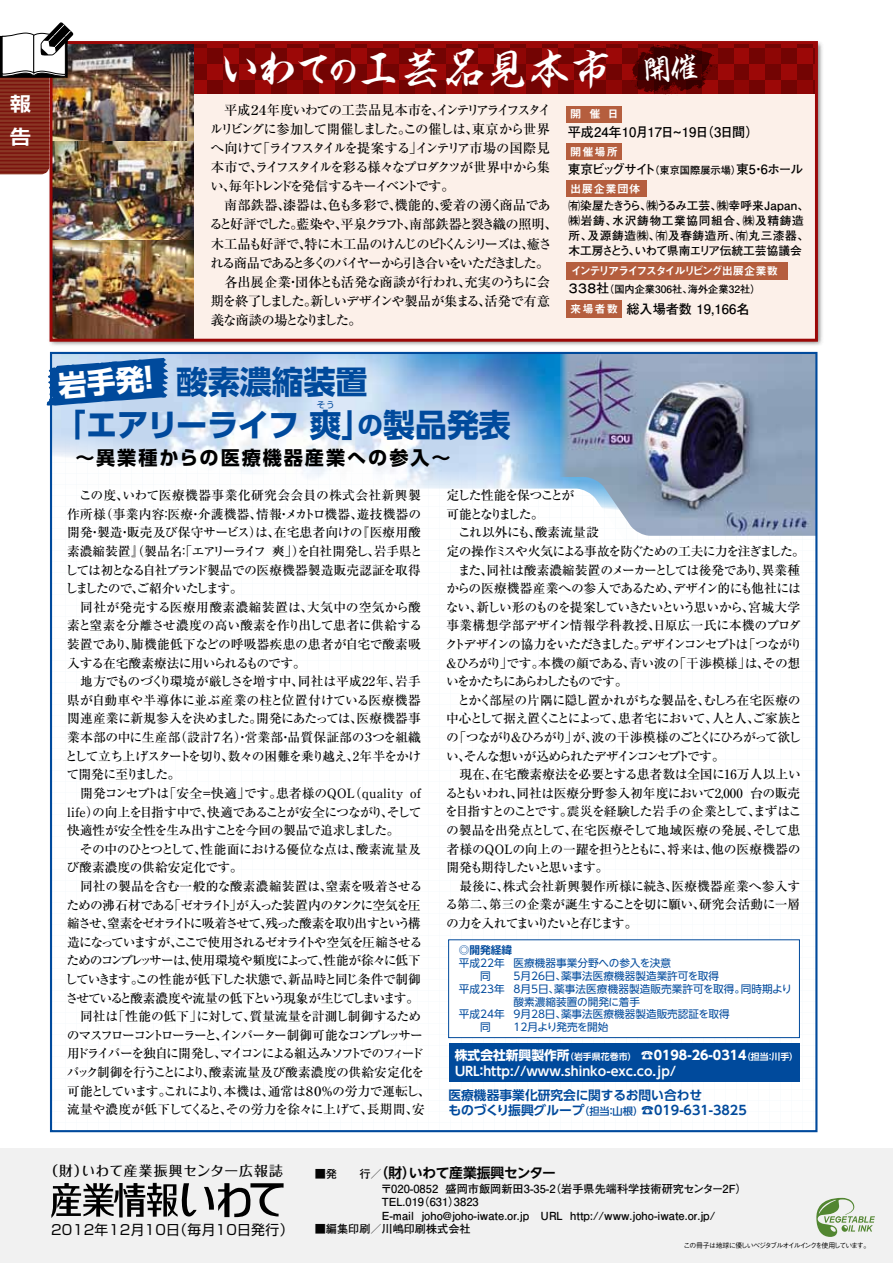
<style>
.page{position:relative;width:893px;height:1263px;background:#fff}
.page>*{position:absolute;margin:0;border:0;box-sizing:border-box;transform-origin:0 0}
.t1{font:500 42.45px "Kaku Gyo Std";color:#fff}
.t2{font:700 31.95px/42.5px "UD Shin Go Pro";color:#004a9c}
.t3{font:700 28.65px "UD Shin Go Pro";color:#fff}
.t4{font:700 19.2px "UD Shin Go Pro";letter-spacing:.1em;color:#000}
.t5{font:700 19.2px/33.3px "Shin Go Pr 6 De";color:#fff;scale:1.11 1}
.t6{font:700 13.8px "UD Shin Go NT Pro De";letter-spacing:-.03em;color:#040404}
.t7{font:13.8px "Shin Go Pr 6 N";letter-spacing:.03em;color:#040404}
.t8{font:500 13.8px "Folk Pro";letter-spacing:.035em;color:#040404}
.t9{font:500 13.35px/19.2px "Ryumin Pr 6 N";letter-spacing:-.1em;color:#000}
.t10{font:700 13.2px "Futo Go B101 Pr 6 N";color:#000}
.t11{font:500 12.75px/18.6px "Ryumin Pr 6 N";letter-spacing:-.045em;color:#000}
.t12{font:700 12.75px/15.9px "UD Shin Go Pro De";color:#004a9c}
.t13{font:700 12.75px "UD Shin Go Pro";color:#fff}
.t14{font:700 12.75px "UD Shin Go Pro De";color:#fff}
.t15{font:700 12.75px "Futo Go B101 Pr 6 N";letter-spacing:-.09em;color:#000}
.t16{font:700 11.7px/14.9px "Futo Go B101 Pr 6 N";letter-spacing:.01em;color:#000}
.t17{font:11.25px "Midashi Go Pr 6 N MB31";letter-spacing:-.155em;color:#fff}
.t18{font:11.25px "Midashi Go Pr 6 N MB31";letter-spacing:-.095em;color:#fff}
.t19{font:700 11.1px/13.4px "Futo Go B101 Pr 6 N";color:#040404}
.t20{font:10.65px/12.8px "UD Shin Go NT Pro";color:#004a9c}
.t21{font:10.65px "UD Shin Go NT Pro";letter-spacing:-.055em;color:#004a9c}
.t22{font:700 10.65px "UD Shin Go NT Pro De";color:#004a9c}
.t23{font:700 10.2px "Futo Go B101 Pr 6 N";color:#000}
.t24{font:8.55px "UD Shin Go Pro";color:#004a9c}
.t25{font:500 6.9px "Gothic BBB Pro";letter-spacing:-.14em;color:#000}
.s1{font-size:36.15px}
.s2{font-size:10.2px}
.s3{font-size:12.75px}
.s4{font-family:"Midashi Go Pr 6 N MB31";font-weight:400;font-size:11.25px;color:#fff}
.s5{font-size:25.5px}
.s6{font-family:"UD Shin Go Pro De";font-size:9px}
.s7{font-family:"UD Shin Go Pro";font-weight:500;font-size:10.2px}
.s8{font-family:"Futo Go B101 Pr 6 N";font-size:11.1px}
</style>
<div class="page">
<img style="left:49px;top:42px;width:774px;height:304px">
<div style="left:51px;top:43px;width:765px;height:297px;background:#fcf0e9"></div>
<svg style="left:193px;top:45px;width:621px;height:49px;background:#840605"></svg>
<img style="left:54px;top:45px;width:139px;height:293px">
<div style="left:50px;top:41px;width:768px;height:301px;border:3px solid #9c0807"></div>
<img style="left:46px;top:355px;width:514px;height:134px">
<svg style="left:47px;top:358px;width:121px;height:48px;background:#2b69ae"></svg>
<img style="left:560px;top:355px;width:254px;height:181px">
<div style="left:449px;top:1043px;width:350px;height:39px;background:#004a9c"></div>
<div style="left:448px;top:939px;width:352px;height:99px;border:1px solid #004a9c"></div>
<div style="left:566px;top:262px;width:221px;height:17px;background:#b55e3e"></div>
<div style="left:566px;top:106px;width:55px;height:16px;background:#b55e3e"></div>
<div style="left:566px;top:144px;width:55px;height:16px;background:#b55e3e"></div>
<div style="left:566px;top:180px;width:81px;height:16px;background:#b55e3e"></div>
<div style="left:566px;top:300px;width:55px;height:17px;background:#b55e3e"></div>
<div style="left:0;top:1148px;width:893px;height:115px;background:#f1f1f1"></div>
<svg style="left:816px;top:1198px;width:59px;height:39px"></svg>
<svg style="left:51px;top:1183px;width:233px;height:35px"></svg>
<img style="left:0;top:22px;width:73px;height:152px">
<svg style="left:630px;top:44px;width:87px;height:52px;background:#5e0b0a"></svg>
<h3 class="t5" style="left:10px;top:86px;width:20px">報告</h3>
<h1 class="t1" style="left:219px;top:38px;width:396px">いわて<span class="s1">の</span>工芸品見本市</h1>
<p class="t9" style="left:210px;top:99px;width:350px">　平成２４年度いわての工芸品見本市を、インテリアライフスタイルリビングに参加して開催しました。この催しは、東京から世界へ向けて「ライフスタイルを提案する」インテリア市場の国際見本市で、ライフスタイルを彩る様々なプロダクツが世界中から集い、毎年トレンドを発信するキーイベントです。<br>　南部鉄器、漆器は、色も多彩で、機能的、愛着の湧く商品であると好評でした。藍染や、平泉クラフト、南部鉄器と裂き織の照明、木工品も好評で、特に木工品のけんじのピトくんシリーズは、癒される商品であると多くのバイヤーから引き合いをいただきました。　各出展企業・団体とも活発な商談が行われ、充実のうちに会期を終了しました。新しいデザインや製品が集まる、活発で有意義な商談の場となりました。</p>
<p class="t18" style="left:570px;top:105px;width:50px">開催日</p>
<p class="t18" style="left:570px;top:143px;width:49px">開催場所</p>
<p class="t18" style="left:570px;top:179px;width:72px">出展企業団体</p>
<p class="t10" style="left:568px;top:121px;width:193px">平成24年10月17日~19日（3日間）</p>
<p class="t15" style="left:568px;top:159px;width:237px">東京ビッグサイト<span class="s2">（東京国際展示場）</span>東5・6ホール</p>
<p class="t16" style="left:568px;top:198px;width:242px">㈲染屋たきうら、㈱うるみ工芸、㈱幸呼来Japan、㈱岩鋳、水沢鋳物工業協同組合、㈱及精鋳造所、及源鋳造㈱、㈲及春鋳造所、㈲丸三漆器、木工房さとう、いわて県南エリア伝統工芸協議会</p>
<p class="t17" style="left:571px;top:262px;width:209px">インテリアライフスタイルリビング出展企業数</p>
<p class="t23" style="left:567px;top:281px;width:195px"><span class="s3">３３８社</span>（国内企業306社、海外企業32社）</p>
<p class="t10" style="left:570px;top:298px;width:181px"><span class="s4">来場者数</span> 総入場者数 19,166名</p>
<h3 class="t3" style="left:56px;top:362px;width:106px;rotate:-5deg">岩手発！</h3>
<h2 class="t2" style="left:54px;top:360px;width:458px;text-indent:16px">　　　 酸素濃縮装置<br>「エアリーライフ 爽」<span class="s5">の</span>製品発表</h2>
<p class="t24" style="left:317px;top:398px;width:19px">そう</p>
<h3 class="t4" style="left:75px;top:442px;width:377px">～異業種からの医療機器産業への参入～</h3>
<p class="t11" style="left:65px;top:486px;width:367px">　この度、いわて医療機器事業化研究会会員の株式会社新興製作所様（事業内容：医療・介護機器、情報・メカトロ機器、遊技機器の開発・製造・販売及び保守サービス）は、在宅患者向けの『医療用酸素濃縮装置』（製品名：「エアリーライフ 爽」）を自社開発し、岩手県としては初となる自社ブランド製品での医療機器製造販売認証を取得しましたので、ご紹介いたします。<br>　同社が発売する医療用酸素濃縮装置は、大気中の空気から酸素と窒素を分離させ濃度の高い酸素を作り出して患者に供給する装置であり、肺機能低下などの呼吸器疾患の患者が自宅で酸素吸入する在宅酸素療法に用いられるものです。<br>　地方でものづくり環境が厳しさを増す中、同社は平成22年、岩手県が自動車や半導体に並ぶ産業の柱と位置付けている医療機器関連産業に新規参入を決めました。開発にあたっては、医療機器事業本部の中に生産部（設計７名）・営業部・品質保証部の３つを組織として立ち上げスタートを切り、数々の困難を乗り越え、2年半をかけて開発に至りました。<br>　開発コンセプトは「安全＝快適」です。患者様のＱＯＬ（quality of life）の向上を目指す中で、快適であることが安全につながり、そして快適性が安全性を生み出すことを今回の製品で追求しました。<br>　その中のひとつとして、性能面における優位な点は、酸素流量及び酸素濃度の供給安定化です。<br>　同社の製品を含む一般的な酸素濃縮装置は、窒素を吸着させるための沸石材である「ゼオライト」が入った装置内のタンクに空気を圧縮させ、窒素をゼオライトに吸着させて、残った酸素を取り出すという構造になっていますが、ここで使用されるゼオライトや空気を圧縮させるためのコンプレッサーは、使用環境や頻度によって、性能が徐々に低下していきます。この性能が低下した状態で、新品時と同じ条件で制御させていると酸素濃度や流量の低下という現象が生じてしまいます。　同社は「性能の低下」に対して、質量流量を計測し制御するためのマスフローコントローラーと、インバーター制御可能なコンプレッサー用ドライバーを独自に開発し、マイコンによる組込みソフトでのフィードバック制御を行うことにより、酸素流量及び酸素濃度の供給安定化を可能としています。これにより、本機は、通常は８０％の労力で運転し、流量や濃度が低下してくると、その労力を徐々に上げて、長期間、安</p>
<p class="t11" style="left:445px;top:486px;width:361px">定した性能を保つことが<br>可能となりました。<br>　これ以外にも、酸素流量設<br>定の操作ミスや火気による事故を防ぐための工夫に力を注ぎました。　また、同社は酸素濃縮装置のメーカーとしては後発であり、異業種からの医療機器産業への参入であるため、デザイン的にも他社にはない、新しい形のものを提案していきたいという思いから、宮城大学事業構想学部デザイン情報学科教授、日原広一氏に本機のプロダクトデザインの協力をいただきました。デザインコンセプトは「つながり＆ひろがり」です。本機の顔である、青い波の「干渉模様」は、その想いをかたちにあらわしたものです。<br>　とかく部屋の片隅に隠し置かれがちな製品を、むしろ在宅医療の中心として据え置くことによって、患者宅において、人と人、ご家族との「つながり＆ひろがり」が、波の干渉模様のごとくにひろがって欲しい、そんな想いが込められたデザインコンセプトです。<br>　現在、在宅酸素療法を必要とする患者数は全国に16万人以上いるともいわれ、同社は医療分野参入初年度において2,000 台の販売を目指すとのことです。震災を経験した岩手の企業として、まずはこの製品を出発点として、在宅医療そして地域医療の発展、そして患者様のＱＯＬの向上の一躍を担うとともに、将来は、他の医療機器の開発も期待したいと思います。<br>　最後に、株式会社新興製作所様に続き、医療機器産業へ参入する第二、第三の企業が誕生することを切に願い、研究会活動に一層の力を入れてまいりたいと存じます。</p>
<p class="t22" style="left:459px;top:942px;width:55px">◎開発経緯</p>
<p class="t20" style="left:459px;top:956px;width:214px">平成22年 医療機器事業分野への参入を決意　　同</p>
<p class="t20" style="left:514px;top:969px;width:207px">5月26日、薬事法医療機器製造業許可を取得</p>
<p class="t20" style="left:459px;top:982px;width:335px">平成23年 8月5日、薬事法医療機器製造販売業許可を取得。同時期より</p>
<p class="t20" style="left:514px;top:995px;width:128px">酸素濃縮装置の開発に着手</p>
<p class="t20" style="left:459px;top:1007px;width:272px">平成24年 9月28日、薬事法医療機器製造販売認証を取得</p>
<p class="t20" style="left:459px;top:1020px;width:33px">　　同</p>
<p class="t21" style="left:514px;top:1018px;width:96px">12月より発売を開始</p>
<p class="t13" style="left:455px;top:1045px;width:345px">株式会社新興製作所<span class="s6">（岩手県花巻市）</span> ☎0198-26-0314<span class="s6">（担当：川手）</span></p>
<p class="t14" style="left:454px;top:1061px;width:224px">ＵＲＬ：http://www.shinko-exc.co.jp/</p>
<p class="t12" style="left:448px;top:1086px;width:300px">医療機器事業化研究会に関するお問い合わせ<br>ものづくり振興グループ<span class="s7">（担当：山根）</span>☎019-631-3825</p>
<p class="t8" style="left:44px;top:1159px;width:240px">（財）いわて産業振興センター広報誌</p>
<p class="t6" style="left:315px;top:1162px;width:243px"><span class="s8">■発　　行／</span>（財）いわて産業振興センター</p>
<p class="t19" style="left:381px;top:1182px;width:368px">〒020-0852 盛岡市飯岡新田3-35-2（岩手県先端科学技術研究センター2F）<br>TEL.019（631）3823<br>E-mail joho@joho-iwate.or.jp　URL http://www.joho-iwate.or.jp/</p>
<p class="t7" style="left:51px;top:1218px;width:244px">2012年12月10日（毎月10日発行）</p>
<p class="t19" style="left:315px;top:1221px;width:158px">■編集印刷／川嶋印刷株式会社</p>
<p class="t25" style="left:683px;top:1240px;width:188px">この冊子は地球に優しいベジタブルオイルインクを使用しています。</p>
</div>
